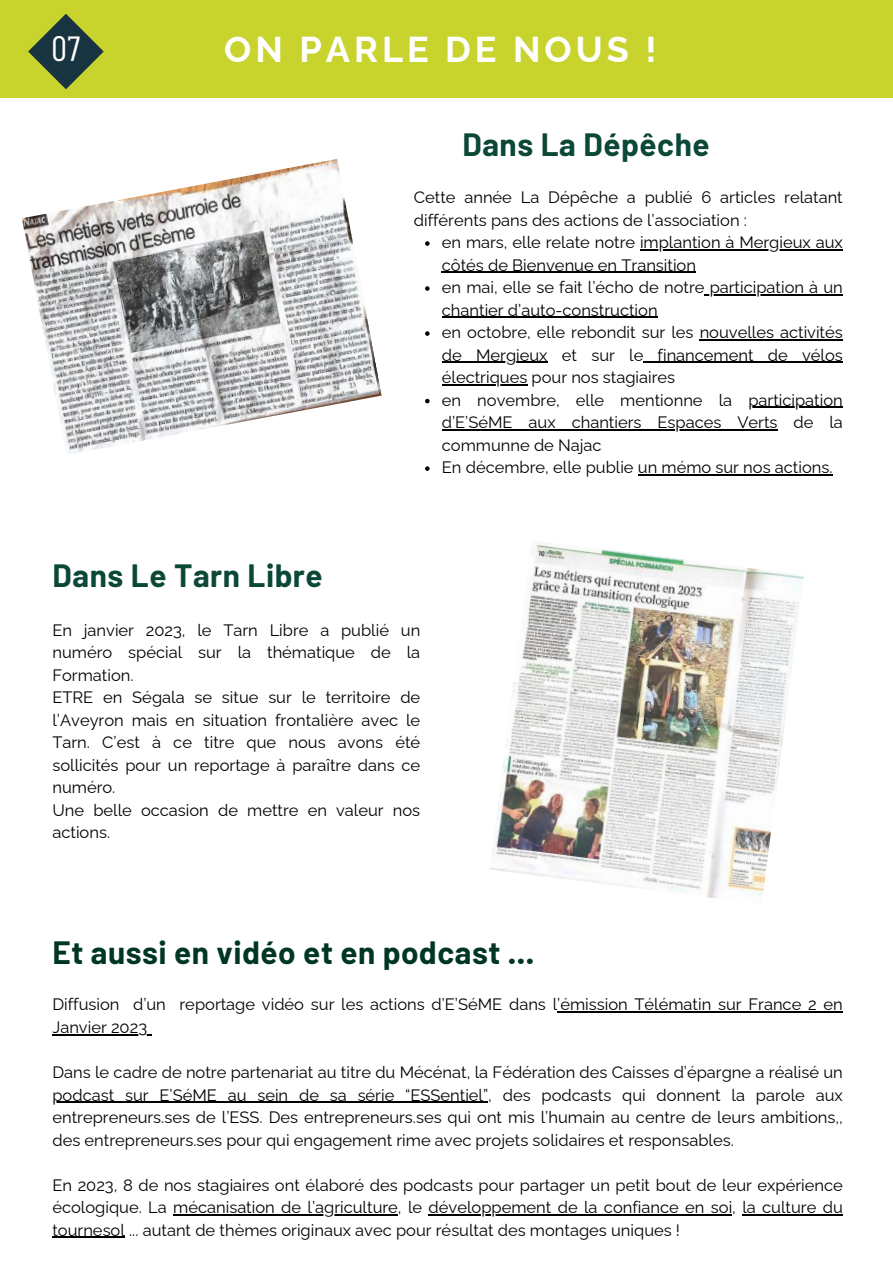
<style>
.page{position:relative;width:893px;height:1264px;background:#fff}
.page>*{position:absolute;margin:0;border:0;box-sizing:border-box;transform-origin:0 0}
.t1{font:700 36px "Raleway";letter-spacing:.11em;color:#fff}
.t2{font:34.8px "Barlow Condensed";color:#fff}
.t3{font:700 31.5px "Barlow";letter-spacing:.02em;color:#0b4838}
.t4{font:700 31.5px "Barlow";letter-spacing:.02em;color:#003626}
.t5{font:16.5px/22.5px "Raleway";color:#000}
</style>
<div class="page">
<div style="left:0;top:0;width:892px;height:97px;background:#c8d42d"></div>
<img style="left:22px;top:159px;width:360px;height:295px">
<img style="left:489px;top:541px;width:314px;height:357px">
<svg style="left:425px;top:241px;width:4px;height:5px"></svg>
<hr style="left:640px;top:249px;width:202px;height:1px;background:#000">
<hr style="left:442px;top:272px;width:254px;height:1px;background:#000">
<svg style="left:425px;top:286px;width:4px;height:5px"></svg>
<hr style="left:704px;top:294px;width:138px;height:1px;background:#000">
<hr style="left:442px;top:317px;width:215px;height:1px;background:#000">
<svg style="left:425px;top:331px;width:4px;height:5px"></svg>
<hr style="left:699px;top:339px;width:143px;height:1px;background:#000">
<hr style="left:442px;top:362px;width:105px;height:1px;background:#000">
<hr style="left:643px;top:362px;width:199px;height:1px;background:#000">
<hr style="left:442px;top:384px;width:85px;height:1px;background:#000">
<svg style="left:425px;top:399px;width:4px;height:4px"></svg>
<hr style="left:748px;top:407px;width:94px;height:1px;background:#000">
<hr style="left:442px;top:429px;width:335px;height:1px;background:#000">
<svg style="left:425px;top:466px;width:4px;height:5px"></svg>
<hr style="left:637px;top:474px;width:195px;height:1px;background:#000">
<hr style="left:557px;top:1011px;width:285px;height:1px;background:#000">
<hr style="left:52px;top:1034px;width:95px;height:1px;background:#000">
<hr style="left:52px;top:1101px;width:436px;height:1px;background:#000">
<hr style="left:173px;top:1214px;width:225px;height:1px;background:#000">
<hr style="left:428px;top:1214px;width:304px;height:1px;background:#000">
<hr style="left:742px;top:1214px;width:100px;height:1px;background:#000">
<hr style="left:52px;top:1236px;width:73px;height:1px;background:#000">
<svg style="left:28px;top:14px;width:76px;height:75px"></svg>
<h2 class="t2" style="left:51px;top:26px;width:30px">07</h2>
<h1 class="t1" style="left:224px;top:28px;width:434px">ON PARLE DE NOUS !</h1>
<h3 class="t3" style="left:462px;top:124px;width:249px">Dans La Dépêche</h3>
<p class="t5" style="left:414px;top:186px;width:430px">Cette année La Dépêche a publié 6 articles relatant différents pans des actions de l’association :</p>
<p class="t5" style="left:442px;top:231px;width:402px">en mars, elle relate notre implantion à Mergieux aux côtés de Bienvenue en Transition<br>en mai, elle se fait l’écho de notre participation à un chantier d’auto-construction<br>en octobre, elle rebondit sur les nouvelles activités de Mergieux et sur le financement de vélos électriques pour nos stagiaires<br>en novembre, elle mentionne la participation d’E’SéME aux chantiers Espaces Verts de la communne de Najac<br>En décembre, elle publie un mémo sur nos actions.</p>
<h3 class="t3" style="left:52px;top:555px;width:272px">Dans Le Tarn Libre</h3>
<p class="t5" style="left:52px;top:618px;width:369px">En janvier 2023, le Tarn Libre a publié un numéro spécial sur la thématique de la<br>Formation.<br>ETRE en Ségala se situe sur le territoire de l’Aveyron mais en situation frontalière avec le<br>Tarn. C’est à ce titre que nous avons été sollicités pour un reportage à paraître dans ce numéro.<br>Une belle occasion de mettre en valeur nos actions.</p>
<h3 class="t4" style="left:52px;top:932px;width:483px">Et aussi en vidéo et en podcast ...</h3>
<p class="t5" style="left:52px;top:993px;width:791px">Diffusion d’un reportage vidéo sur les actions d’E’SéME dans l’émission Télématin sur France 2 en<br>Janvier 2023</p>
<p class="t5" style="left:52px;top:1060px;width:791px;text-align:justify">Dans le cadre de notre partenariat au titre du Mécénat, la Fédération des Caisses d’épargne a réalisé un podcast sur E’SéME au sein de sa série “ESSentiel”, des podcasts qui donnent la parole aux entrepreneurs.ses de l’ESS. Des entrepreneurs.ses qui ont mis l’humain au centre de leurs ambitions,, des entrepreneurs.ses pour qui engagement rime avec projets solidaires et responsables.</p>
<p class="t5" style="left:52px;top:1173px;width:791px;text-align:justify">En 2023, 8 de nos stagiaires ont élaboré des podcasts pour partager un petit bout de leur expérience écologique. La mécanisation de l’agriculture, le développement de la confiance en soi, la culture du tournesol ... autant de thèmes originaux avec pour résultat des montages uniques !</p>
</div>
